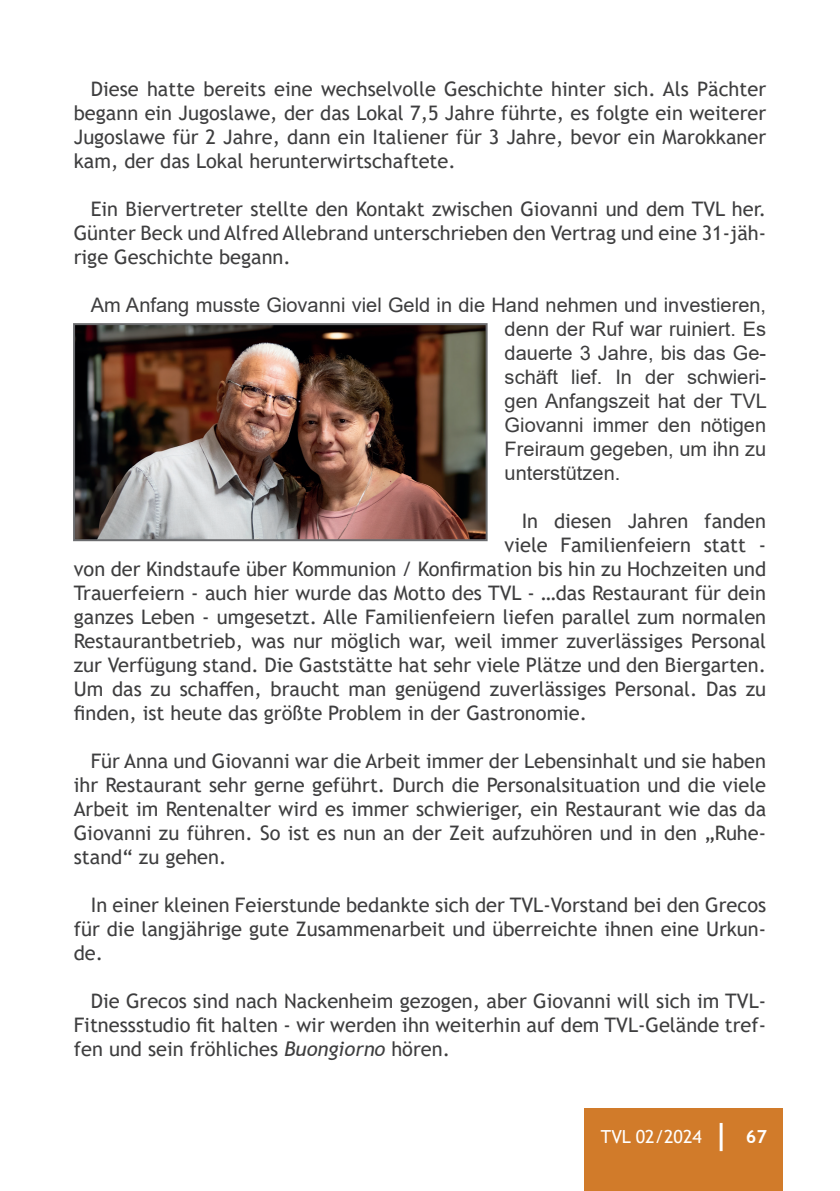
<style>
.page{position:relative;width:840px;height:1191px;background:#fff}
.page>*{position:absolute;margin:0;border:0;box-sizing:border-box;transform-origin:0 0}
.t1{font:20px/24px "Trebuchet MS";color:#3e3e3f;text-align:justify}
.t2{font:20px/24px "Arial";color:#3e3e3f;text-align:justify}
.t3{font:18px "Trebuchet MS";color:#fff}
.s1{font-style:italic}
.s2{font-weight:700;font-size:30px}
.s3{font-weight:700}
</style>
<div class="page">
<div style="left:584px;top:1108px;width:198px;height:83px;background:#d17b2a"></div>
<img style="left:76px;top:326px;width:408px;height:212px">
<div style="left:73px;top:323px;width:414px;height:218px;border:2px solid #6c6d70"></div>
<p class="t1" style="left:74px;top:77px;width:693px;text-indent:17px">Diese hatte bereits eine wechselvolle Geschichte hinter sich. Als Pächter begann ein Jugoslawe, der das Lokal 7,5 Jahre führte, es folgte ein weiterer Jugoslawe für 2 Jahre, dann ein Italiener für 3 Jahre, bevor ein Marokkaner kam, der das Lokal herunterwirtschaftete.</p>
<p class="t1" style="left:74px;top:197px;width:693px;text-indent:17px">Ein Biervertreter stellte den Kontakt zwischen Giovanni und dem TVL her.<br>Günter Beck und Alfred Allebrand unterschrieben den Vertrag und eine 31-jäh&shy;rige Geschichte begann.</p>
<p class="t2" style="left:504px;top:293px;width:264px;text-indent:-413px">Am Anfang musste Giovanni viel Geld in die Hand nehmen und investieren, denn der Ruf war ruiniert. Es dauerte 3 Jahre, bis das Ge&shy;schäft lief. In der schwieri&shy;gen Anfangszeit hat der TVL Giovanni immer den nötigen Freiraum gegeben, um ihn zu unterstützen.</p>
<p class="t1" style="left:521px;top:509px;width:246px">In diesen Jahren fanden</p>
<p class="t1" style="left:504px;top:533px;width:263px">viele Familienfeiern statt -</p>
<p class="t1" style="left:74px;top:557px;width:693px">von der Kindstaufe über Kommunion / Konfirmation bis hin zu Hochzeiten und</p>
<p class="t1" style="left:74px;top:581px;width:693px">Trauerfeiern - auch hier wurde das Motto des TVL - …das Restaurant für dein</p>
<p class="t1" style="left:74px;top:605px;width:693px">ganzes Leben - umgesetzt. Alle Familienfeiern liefen parallel zum normalen</p>
<p class="t1" style="left:74px;top:629px;width:693px">Restaurantbetrieb, was nur möglich war, weil immer zuverlässiges Personal</p>
<p class="t1" style="left:74px;top:653px;width:693px">zur Verfügung stand. Die Gaststätte hat sehr viele Plätze und den Biergarten.</p>
<p class="t1" style="left:74px;top:677px;width:693px">Um das zu schaffen, braucht man genügend zuverlässiges Personal. Das zu</p>
<p class="t1" style="left:74px;top:701px;width:514px">finden, ist heute das größte Problem in der Gastronomie.</p>
<p class="t1" style="left:74px;top:749px;width:693px;text-indent:17px">Für Anna und Giovanni war die Arbeit immer der Lebensinhalt und sie haben ihr Restaurant sehr gerne geführt. Durch die Personalsituation und die viele Arbeit im Rentenalter wird es immer schwieriger, ein Restaurant wie das da Giovanni zu führen. So ist es nun an der Zeit aufzuhören und in den „Ruhe&shy;stand“ zu gehen.</p>
<p class="t1" style="left:74px;top:893px;width:693px;text-indent:17px">In einer kleinen Feierstunde bedankte sich der TVL-Vorstand bei den Grecos für die langjährige gute Zusammenarbeit und überreichte ihnen eine Urkun&shy;de.</p>
<p class="t1" style="left:74px;top:989px;width:693px;text-indent:17px">Die Grecos sind nach Nackenheim gezogen, aber Giovanni will sich im TVL-Fitnessstudio fit halten - wir werden ihn weiterhin auf dem TVL-Gelände tref&shy;fen und sein fröhliches <span class="s1">Buongiorno</span> hören.</p>
<p class="t3" style="left:600px;top:1125px;width:167px">TVL 02/2024 <span class="s2">|</span> <span class="s3">67</span></p>
</div>
